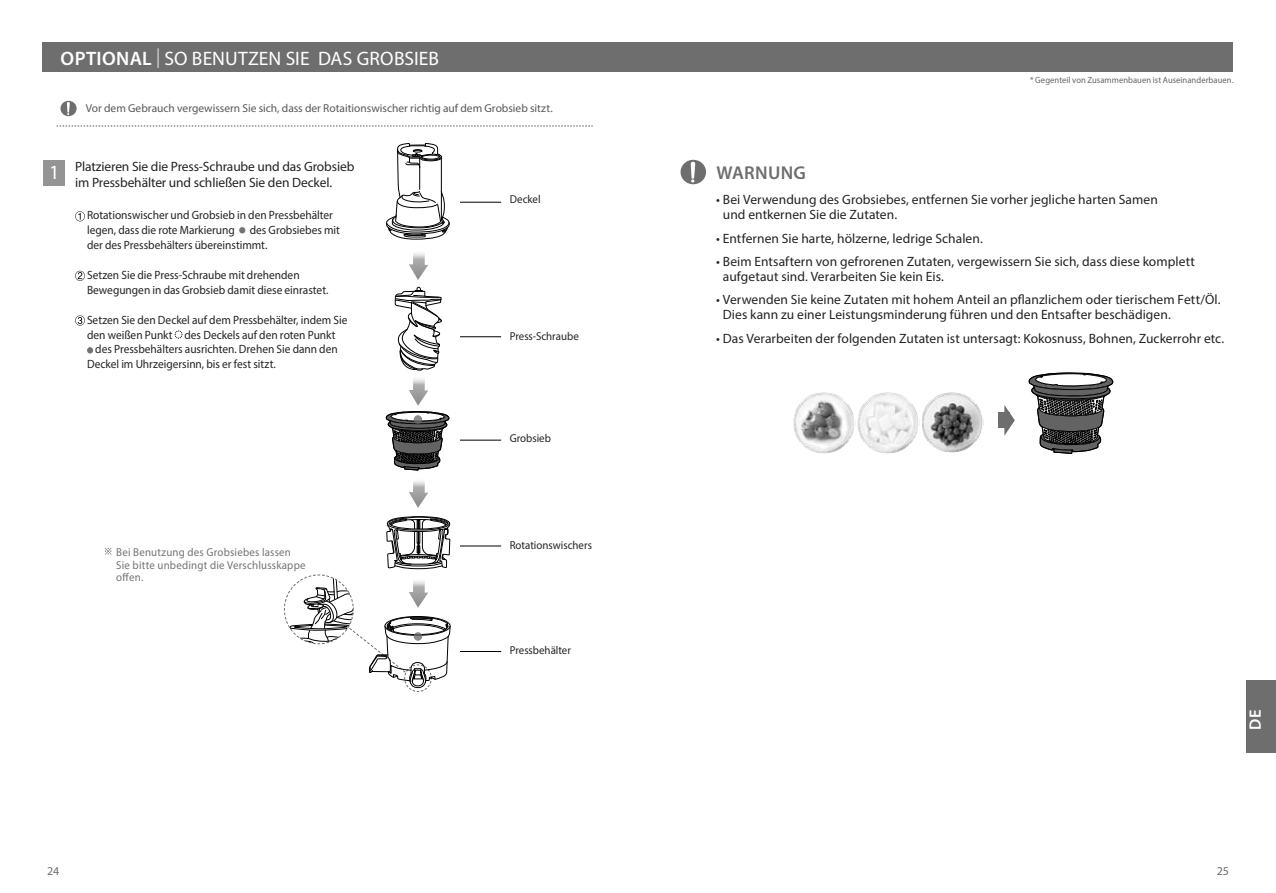
<style>
.page{position:relative;width:1276px;height:893px;background:#fff}
.page>*{position:absolute;margin:0;border:0;box-sizing:border-box;transform-origin:0 0}
.t1{font:20.25px "Myriad Pro";color:#fff}
.t2{font:19.5px "Myriad Pro";letter-spacing:.005em;color:#fff}
.t3{font:600 18.6px "Myriad Pro";letter-spacing:.015em;color:#6e6e6e}
.t4{font:600 16.5px "Myriad Pro";color:#fff}
.t5{font:13.5px/14.9px "Myriad Pro";letter-spacing:.005em;color:#232323}
.t6{font:12px/14.9px "Myriad Pro";letter-spacing:-.005em;color:#232323;scale:.95 1}
.t7{font:12px "Myriad Pro";color:#6d6d6d}
.t8{font:11.4px "Myriad Pro";color:#585858}
.t9{font:11.4px/12.8px "Myriad Pro";letter-spacing:.02em;color:#737373;scale:.95 1}
.t10{font:11.4px "Myriad Pro";color:#232323;scale:.95 1}
.t11{font:9px "Myriad Pro";letter-spacing:.01em;color:#636363;scale:.95 1}
.s1{font-weight:600}
.s2{font-weight:300}
.s3{font-family:"YDVYGO12";color:#737373}
</style>
<div class="page">
<div style="left:680px;top:43px;width:553px;height:29px;background:#6e6e6e"></div>
<img style="left:793px;top:392px;width:125px;height:62px">
<img style="left:923px;top:392px;width:60px;height:61px">
<div style="left:998px;top:413px;width:11px;height:15px;background:#6e6e6e"></div>
<svg style="left:1004px;top:405px;width:11px;height:31px"></svg>
<svg style="left:1028px;top:372px;width:85px;height:82px"></svg>
<svg style="left:680px;top:160px;width:26px;height:24px"></svg>
<div style="left:43px;top:43px;width:678px;height:29px;background:#6e6e6e"></div>
<svg style="left:60px;top:101px;width:17px;height:15px"></svg>
<svg style="left:57px;top:126px;width:536px;height:1px"></svg>
<div style="left:43px;top:161px;width:22px;height:25px;background:#949494"></div>
<hr style="left:460px;top:202px;width:41px;height:1px;background:#000">
<hr style="left:460px;top:336px;width:41px;height:1px;background:#000">
<hr style="left:460px;top:440px;width:41px;height:1px;background:#000">
<hr style="left:460px;top:546px;width:41px;height:1px;background:#000">
<hr style="left:460px;top:651px;width:41px;height:1px;background:#000">
<svg style="left:105px;top:548px;width:7px;height:7px"></svg>
<svg style="left:409px;top:481px;width:19px;height:27px"></svg>
<svg style="left:283px;top:516px;width:168px;height:176px"></svg>
<svg style="left:386px;top:287px;width:63px;height:184px"></svg>
<svg style="left:414px;top:415px;width:8px;height:9px"></svg>
<svg style="left:414px;top:632px;width:8px;height:9px"></svg>
<svg style="left:75px;top:211px;width:10px;height:10px"></svg>
<svg style="left:75px;top:271px;width:10px;height:10px"></svg>
<svg style="left:75px;top:315px;width:10px;height:11px"></svg>
<svg style="left:175px;top:331px;width:7px;height:8px"></svg>
<div style="left:87px;top:347px;width:6px;height:7px;background:#737373;border-radius:50%"></div>
<div style="left:1246px;top:680px;width:30px;height:73px;background:#6e6e6e"></div>
<svg style="left:386px;top:143px;width:64px;height:137px"></svg>
<h2 class="t2" style="left:61px;top:46px;width:380px"><span class="s1">OPTIONAL</span> <span class="s2">|</span> SO BENUTZEN SIE DAS GROBSIEB</h2>
<p class="t8" style="left:86px;top:101px;width:468px">Vor dem Gebrauch vergewissern Sie sich, dass der Rotaitionswischer richtig auf dem Grobsieb sitzt.</p>
<h1 class="t1" style="left:49px;top:158px;width:12px">11</h1>
<p class="t5" style="left:75px;top:158px;width:281px;line-height:16.4px">Platzieren Sie die Press-Schraube und das Grobsieb im Pressbehälter und schließen Sie den Deckel.</p>
<p class="t6" style="left:87px;top:208px;width:268px">Rotationswischer und Grobsieb in den Pressbehälter legen, dass die rote Markierung <span class="s3">●</span> des Grobsiebes mit der des Pressbehälters übereinstimmt.</p>
<p class="t6" style="left:87px;top:267px;width:256px">Setzen Sie die Press-Schraube mit drehenden<br>Bewegungen in das Grobsieb damit diese einrastet.</p>
<p class="t6" style="left:87px;top:312px;width:275px">Setzen Sie den Deckel auf dem Pressbehälter, indem Sie</p>
<p class="t6" style="left:87px;top:327px;width:263px">den weißen Punkt des Deckels auf den roten Punkt</p>
<p class="t6" style="left:95px;top:342px;width:257px">des Pressbehälters ausrichten. Drehen Sie dann den</p>
<p class="t6" style="left:87px;top:357px;width:200px">Deckel im Uhrzeigersinn, bis er fest sitzt.</p>
<p class="t9" style="left:116px;top:546px;width:201px">Bei Benutzung des Grobsiebes lassen<br>Sie bitte unbedingt die Verschlusskappe offen.</p>
<p class="t10" style="left:510px;top:192px;width:34px">Deckel</p>
<p class="t10" style="left:510px;top:329px;width:74px">Press-Schraube</p>
<p class="t10" style="left:510px;top:431px;width:45px">Grobsieb</p>
<p class="t10" style="left:510px;top:538px;width:88px">Rotationswischers</p>
<p class="t10" style="left:510px;top:643px;width:66px">Pressbehälter</p>
<p class="t11" style="left:1030px;top:75px;width:215px">* Gegenteil von Zusammenbauen ist Auseinanderbauen.</p>
<h3 class="t3" style="left:716px;top:161px;width:91px">WARNUNG</h3>
<p class="t5" style="left:723px;top:192px;width:436px;text-indent:-7px">• Bei Verwendung des Grobsiebes, entfernen Sie vorher jegliche harten Samen und entkernen Sie die Zutaten.</p>
<p class="t5" style="left:716px;top:231px;width:268px">• Entfernen Sie harte, hölzerne, ledrige Schalen.</p>
<p class="t5" style="left:723px;top:254px;width:473px;text-indent:-7px">• Beim Entsaftern von gefrorenen Zutaten, vergewissern Sie sich, dass diese komplett aufgetaut sind. Verarbeiten Sie kein Eis.</p>
<p class="t5" style="left:723px;top:292px;width:499px;text-indent:-7px">• Verwenden Sie keine Zutaten mit hohem Anteil an pflanzlichem oder tierischem Fett/Öl.<br>Dies kann zu einer Leistungsminderung führen und den Entsafter beschädigen.</p>
<p class="t5" style="left:716px;top:331px;width:509px">• Das Verarbeiten der folgenden Zutaten ist untersagt: Kokosnuss, Bohnen, Zuckerrohr etc.</p>
<p class="t4" style="left:1244px;top:730px;width:22px;rotate:-90deg">DE</p>
<p class="t7" style="left:47px;top:864px;width:14px">24</p>
<p class="t7" style="left:1216px;top:864px;width:14px">25</p>
</div>
